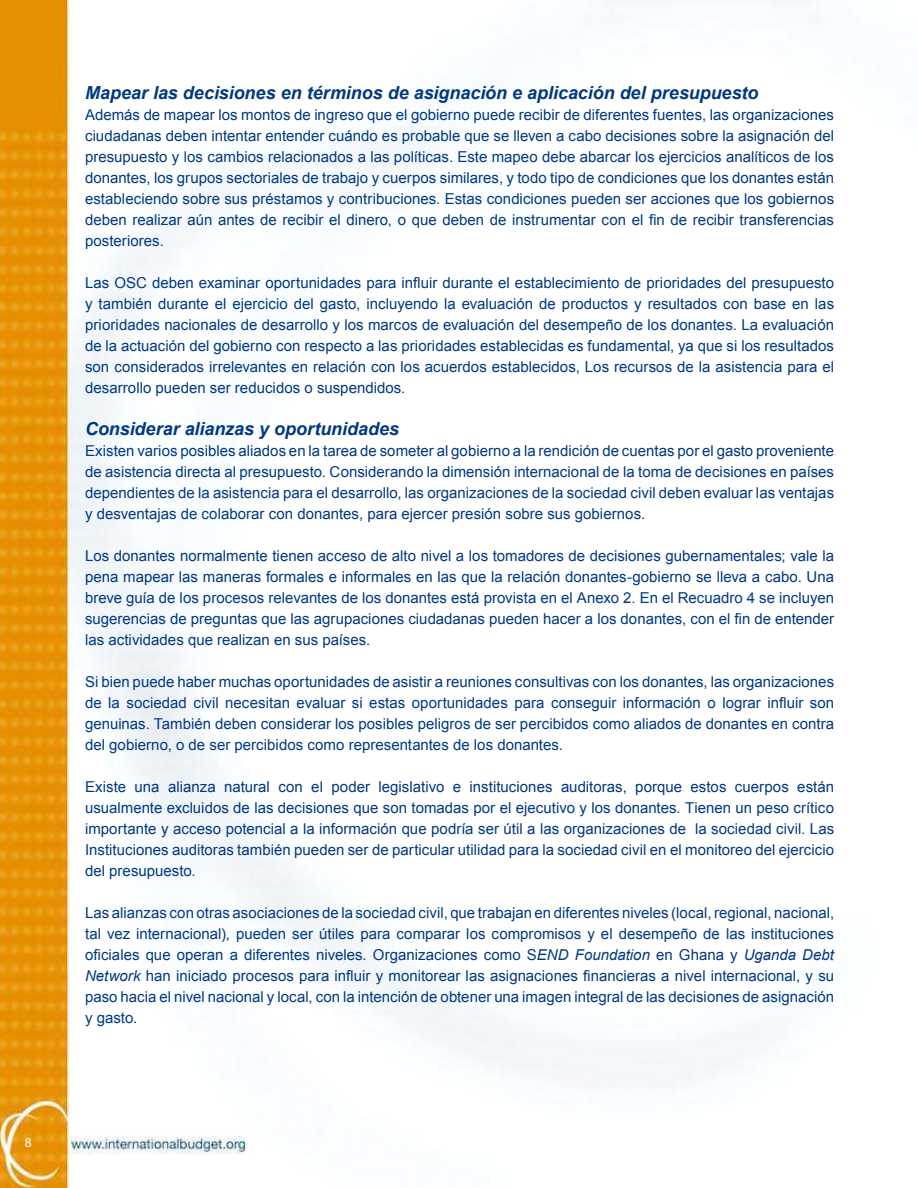
<style>
.page{position:relative;width:918px;height:1188px;background:#fff}
.page>*{position:absolute;margin:0;border:0;box-sizing:border-box;transform-origin:0 0}
.t1{font:italic 700 18px "Arial";letter-spacing:-.005em;color:#003882}
.t2{font:15px/21px "Arial";color:#003882;text-align:justify}
.t3{font:13.5px "Myriad Pro";color:#fff}
.s1{font-style:italic}
</style>
<div class="page">
<img style="left:0;top:0;width:820px;height:1188px">
<p class="t3" style="left:25px;top:1134px;width:8px">8</p>
<p class="t1" style="left:85px;top:86px;width:675px">Mapear las decisiones en términos de asignación e aplicación del presupuesto</p>
<p class="t2" style="left:85px;top:106px;width:751px">Además de mapear los montos de ingreso que el gobierno puede recibir de diferentes fuentes, las organizaciones ciudadanas deben intentar entender cuándo es probable que se lleven a cabo decisiones sobre la asignación del presupuesto y los cambios relacionados a las políticas. Este mapeo debe abarcar los ejercicios analíticos de los donantes, los grupos sectoriales de trabajo y cuerpos similares, y todo tipo de condiciones que los donantes están estableciendo sobre sus préstamos y contribuciones. Estas condiciones pueden ser acciones que los gobiernos deben realizar aún antes de recibir el dinero, o que deben de instrumentar con el fin de recibir transferencias posteriores.</p>
<p class="t2" style="left:85px;top:273px;width:751px">Las OSC deben examinar oportunidades para influir durante el establecimiento de prioridades del presupuesto y también durante el ejercicio del gasto, incluyendo la evaluación de productos y resultados con base en las prioridades nacionales de desarrollo y los marcos de evaluación del desempeño de los donantes. La evaluación de la actuación del gobierno con respecto a las prioridades establecidas es fundamental, ya que si los resultados son considerados irrelevantes en relación con los acuerdos establecidos, Los recursos de la asistencia para el desarrollo pueden ser reducidos o suspendidos.</p>
<p class="t1" style="left:85px;top:422px;width:316px">Considerar alianzas y oportunidades</p>
<p class="t2" style="left:85px;top:442px;width:751px">Existen varios posibles aliados en la tarea de someter al gobierno a la rendición de cuentas por el gasto proveniente de asistencia directa al presupuesto. Considerando la dimensión internacional de la toma de decisiones en países dependientes de la asistencia para el desarrollo, las organizaciones de la sociedad civil deben evaluar las ventajas y desventajas de colaborar con donantes, para ejercer presión sobre sus gobiernos.</p>
<p class="t2" style="left:85px;top:547px;width:751px">Los donantes normalmente tienen acceso de alto nivel a los tomadores de decisiones gubernamentales; vale la pena mapear las maneras formales e informales en las que la relación donantes-gobierno se lleva a cabo. Una breve guía de los procesos relevantes de los donantes está provista en el Anexo 2. En el Recuadro 4 se incluyen sugerencias de preguntas que las agrupaciones ciudadanas pueden hacer a los donantes, con el fin de entender las actividades que realizan en sus países.</p>
<p class="t2" style="left:85px;top:673px;width:751px">Si bien puede haber muchas oportunidades de asistir a reuniones consultivas con los donantes, las organizaciones de la sociedad civil necesitan evaluar si estas oportunidades para conseguir información o lograr influir son genuinas. También deben considerar los posibles peligros de ser percibidos como aliados de donantes en contra del gobierno, o de ser percibidos como representantes de los donantes.</p>
<p class="t2" style="left:85px;top:778px;width:751px">Existe una alianza natural con el poder legislativo e instituciones auditoras, porque estos cuerpos están usualmente excluidos de las decisiones que son tomadas por el ejecutivo y los donantes. Tienen un peso crítico importante y acceso potencial a la información que podría ser útil a las organizaciones de la sociedad civil. Las Instituciones auditoras también pueden ser de particular utilidad para la sociedad civil en el monitoreo del ejercicio del presupuesto.</p>
<p class="t2" style="left:85px;top:904px;width:751px">Las alianzas con otras asociaciones de la sociedad civil, que trabajan en diferentes niveles (local, regional, nacional, tal vez internacional), pueden ser útiles para comparar los compromisos y el desempeño de las instituciones oficiales que operan a diferentes niveles. Organizaciones como S<span class="s1">END Foundation</span> en Ghana y <span class="s1">Uganda Debt Network</span> han iniciado procesos para influir y monitorear las asignaciones financieras a nivel internacional, y su paso hacia el nivel nacional y local, con la intención de obtener una imagen integral de las decisiones de asignación y gasto.</p>
</div>
